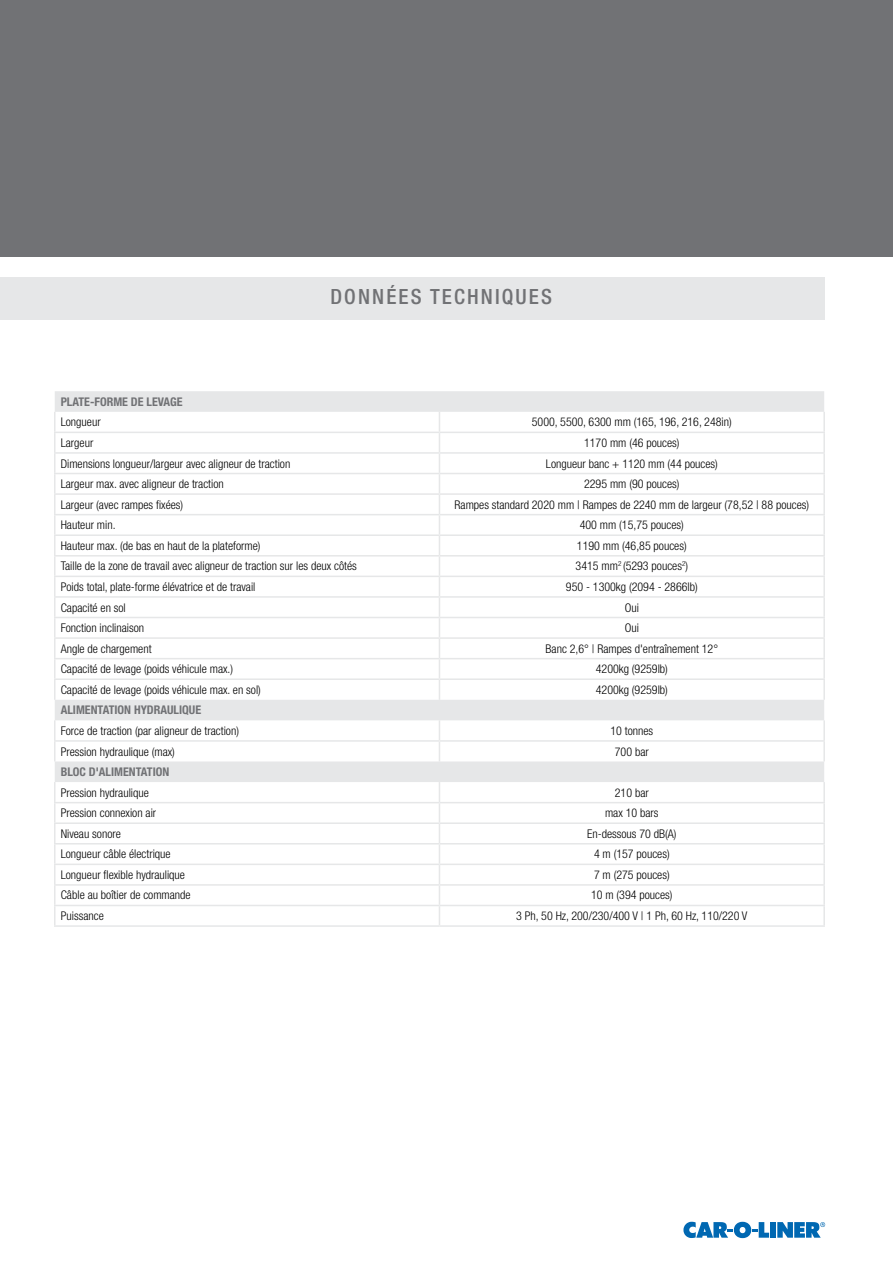
<style>
.page{position:relative;width:893px;height:1263px;background:#fff}
.page>*{position:absolute;margin:0;border:0;box-sizing:border-box;transform-origin:0 0}
.t1{font:500 condensed 21px "Helvetica Neue LT Pro";letter-spacing:.1em;color:#717275}
.t2{font:300 condensed 12px "Helvetica Neue LT Pro";color:#000}
.t3{font:700 condensed 12px "Helvetica Neue LT Pro";color:#717275}
</style>
<div class="page">
<svg style="left:683px;top:1222px;width:86px;height:16px"></svg>
<div style="left:770px;top:1222px;width:6px;height:16px;background:#0068b2"></div>
<svg style="left:777px;top:1222px;width:48px;height:16px"></svg>
<div style="left:0;top:0;width:893px;height:256px;background:#717275"></div>
<div style="left:0;top:277px;width:825px;height:43px;background:#e6e7e8"></div>
<svg style="left:55px;top:391px;width:769px;height:391px"></svg>
<hr style="left:54px;top:412px;width:2px;height:20px;background:#e6e7e8">
<hr style="left:823px;top:412px;width:2px;height:20px;background:#e6e7e8">
<hr style="left:54px;top:432px;width:385px;height:1px;background:#e6e7e8">
<hr style="left:439px;top:432px;width:386px;height:1px;background:#e6e7e8">
<hr style="left:54px;top:452px;width:385px;height:2px;background:#e6e7e8">
<hr style="left:439px;top:452px;width:386px;height:2px;background:#e6e7e8">
<hr style="left:54px;top:473px;width:385px;height:1px;background:#e6e7e8">
<hr style="left:439px;top:473px;width:386px;height:1px;background:#e6e7e8">
<hr style="left:54px;top:493px;width:385px;height:2px;background:#e6e7e8">
<hr style="left:439px;top:493px;width:386px;height:2px;background:#e6e7e8">
<hr style="left:54px;top:514px;width:385px;height:1px;background:#e6e7e8">
<hr style="left:439px;top:514px;width:386px;height:1px;background:#e6e7e8">
<hr style="left:54px;top:534px;width:385px;height:2px;background:#e6e7e8">
<svg style="left:54px;top:433px;width:2px;height:122px"></svg>
<hr style="left:439px;top:534px;width:386px;height:2px;background:#e6e7e8">
<svg style="left:823px;top:433px;width:2px;height:122px"></svg>
<hr style="left:54px;top:555px;width:385px;height:1px;background:#e6e7e8">
<hr style="left:54px;top:556px;width:2px;height:20px;background:#e6e7e8">
<hr style="left:439px;top:555px;width:386px;height:1px;background:#e6e7e8">
<hr style="left:823px;top:556px;width:2px;height:20px;background:#e6e7e8">
<hr style="left:54px;top:576px;width:385px;height:1px;background:#e6e7e8">
<hr style="left:439px;top:576px;width:386px;height:1px;background:#e6e7e8">
<hr style="left:54px;top:596px;width:385px;height:2px;background:#e6e7e8">
<hr style="left:439px;top:596px;width:386px;height:2px;background:#e6e7e8">
<hr style="left:54px;top:617px;width:385px;height:1px;background:#e6e7e8">
<hr style="left:439px;top:617px;width:386px;height:1px;background:#e6e7e8">
<hr style="left:54px;top:637px;width:385px;height:2px;background:#e6e7e8">
<hr style="left:439px;top:637px;width:386px;height:2px;background:#e6e7e8">
<hr style="left:54px;top:658px;width:385px;height:1px;background:#e6e7e8">
<svg style="left:54px;top:577px;width:2px;height:101px"></svg>
<hr style="left:439px;top:658px;width:386px;height:1px;background:#e6e7e8">
<svg style="left:823px;top:577px;width:2px;height:101px"></svg>
<hr style="left:54px;top:678px;width:385px;height:2px;background:#e6e7e8">
<hr style="left:54px;top:680px;width:2px;height:20px;background:#e6e7e8">
<hr style="left:439px;top:678px;width:386px;height:2px;background:#e6e7e8">
<svg style="left:439px;top:412px;width:1px;height:288px"></svg>
<hr style="left:823px;top:680px;width:2px;height:20px;background:#e6e7e8">
<hr style="left:54px;top:720px;width:2px;height:20px;background:#e6e7e8">
<hr style="left:823px;top:720px;width:2px;height:20px;background:#e6e7e8">
<hr style="left:54px;top:740px;width:385px;height:2px;background:#e6e7e8">
<svg style="left:54px;top:742px;width:2px;height:19px"></svg>
<hr style="left:439px;top:740px;width:386px;height:2px;background:#e6e7e8">
<svg style="left:439px;top:720px;width:1px;height:41px"></svg>
<svg style="left:823px;top:742px;width:2px;height:19px"></svg>
<hr style="left:54px;top:782px;width:2px;height:20px;background:#e6e7e8">
<hr style="left:823px;top:782px;width:2px;height:20px;background:#e6e7e8">
<hr style="left:54px;top:802px;width:385px;height:1px;background:#e6e7e8">
<hr style="left:439px;top:802px;width:386px;height:1px;background:#e6e7e8">
<hr style="left:54px;top:822px;width:385px;height:2px;background:#e6e7e8">
<hr style="left:439px;top:822px;width:386px;height:2px;background:#e6e7e8">
<hr style="left:54px;top:843px;width:385px;height:1px;background:#e6e7e8">
<hr style="left:439px;top:843px;width:386px;height:1px;background:#e6e7e8">
<hr style="left:54px;top:863px;width:385px;height:2px;background:#e6e7e8">
<hr style="left:439px;top:863px;width:386px;height:2px;background:#e6e7e8">
<hr style="left:54px;top:884px;width:385px;height:2px;background:#e6e7e8">
<hr style="left:439px;top:884px;width:386px;height:2px;background:#e6e7e8">
<hr style="left:54px;top:905px;width:385px;height:1px;background:#e6e7e8">
<svg style="left:54px;top:803px;width:2px;height:122px"></svg>
<hr style="left:439px;top:905px;width:386px;height:1px;background:#e6e7e8">
<svg style="left:439px;top:782px;width:1px;height:143px"></svg>
<svg style="left:823px;top:803px;width:2px;height:122px"></svg>
<hr style="left:54px;top:925px;width:385px;height:2px;background:#e6e7e8">
<hr style="left:439px;top:925px;width:386px;height:2px;background:#e6e7e8">
<p class="t1" style="left:330px;top:284px;width:223px">DONNÉES TECHNIQUES</p>
<p class="t3" style="left:61px;top:394px;width:123px">PLATE-FORME DE LEVAGE</p>
<p class="t2" style="left:61px;top:415px;width:41px">Longueur</p>
<p class="t2" style="left:532px;top:415px;width:201px">5000, 5500, 6300 mm (165, 196, 216, 248in)</p>
<p class="t2" style="left:61px;top:436px;width:34px">Largeur</p>
<p class="t2" style="left:584px;top:436px;width:97px">1170 mm (46 pouces)</p>
<p class="t2" style="left:61px;top:456px;width:231px">Dimensions longueur/largeur avec aligneur de traction</p>
<p class="t2" style="left:546px;top:456px;width:173px">Longueur banc + 1120 mm (44 pouces)</p>
<p class="t2" style="left:61px;top:477px;width:165px">Largeur max. avec aligneur de traction</p>
<p class="t2" style="left:584px;top:477px;width:97px">2295 mm (90 pouces)</p>
<p class="t2" style="left:61px;top:497px;width:124px">Largeur (avec rampes fixées)</p>
<p class="t2" style="left:455px;top:497px;width:356px">Rampes standard 2020 mm | Rampes de 2240 mm de largeur (78,52 | 88 pouces)</p>
<p class="t2" style="left:61px;top:518px;width:56px">Hauteur min.</p>
<p class="t2" style="left:580px;top:518px;width:106px">400 mm (15,75 pouces)</p>
<p class="t2" style="left:61px;top:539px;width:201px">Hauteur max. (de bas en haut de la plateforme)</p>
<p class="t2" style="left:577px;top:539px;width:111px">1190 mm (46,85 pouces)</p>
<p class="t2" style="left:61px;top:559px;width:298px">Taille de la zone de travail avec aligneur de traction sur les deux côtés</p>
<p class="t2" style="left:576px;top:559px;width:114px">3415 mm<sup>2</sup> (5293 pouces<sup>2</sup>)</p>
<p class="t2" style="left:61px;top:580px;width:196px">Poids total, plate-forme élévatrice et de travail</p>
<p class="t2" style="left:566px;top:580px;width:133px">950 - 1300kg (2094 - 2866lb)</p>
<p class="t2" style="left:61px;top:600px;width:67px">Capacité en sol</p>
<p class="t2" style="left:625px;top:600px;width:16px">Oui</p>
<p class="t2" style="left:61px;top:621px;width:85px">Fonction inclinaison</p>
<p class="t2" style="left:625px;top:621px;width:16px">Oui</p>
<p class="t2" style="left:61px;top:641px;width:92px">Angle de chargement</p>
<p class="t2" style="left:546px;top:641px;width:174px">Banc 2,6° | Rampes d'entraînement 12°</p>
<p class="t2" style="left:61px;top:662px;width:174px">Capacité de levage (poids véhicule max.)</p>
<p class="t2" style="left:596px;top:662px;width:74px">4200kg (9259lb)</p>
<p class="t2" style="left:61px;top:683px;width:202px">Capacité de levage (poids véhicule max. en sol)</p>
<p class="t2" style="left:596px;top:683px;width:74px">4200kg (9259lb)</p>
<p class="t3" style="left:61px;top:703px;width:142px">ALIMENTATION HYDRAULIQUE</p>
<p class="t2" style="left:61px;top:724px;width:180px">Force de traction (par aligneur de traction)</p>
<p class="t2" style="left:610px;top:724px;width:44px">10 tonnes</p>
<p class="t2" style="left:61px;top:744px;width:116px">Pression hydraulique (max)</p>
<p class="t2" style="left:615px;top:744px;width:35px">700 bar</p>
<p class="t3" style="left:61px;top:764px;width:110px">BLOC D'ALIMENTATION</p>
<p class="t2" style="left:61px;top:785px;width:90px">Pression hydraulique</p>
<p class="t2" style="left:615px;top:785px;width:35px">210 bar</p>
<p class="t2" style="left:61px;top:806px;width:97px">Pression connexion air</p>
<p class="t2" style="left:605px;top:806px;width:55px">max 10 bars</p>
<p class="t2" style="left:61px;top:827px;width:62px">Niveau sonore</p>
<p class="t2" style="left:587px;top:827px;width:91px">En-dessous 70 dB(A)</p>
<p class="t2" style="left:61px;top:847px;width:111px">Longueur câble électrique</p>
<p class="t2" style="left:594px;top:847px;width:77px">4 m (157 pouces)</p>
<p class="t2" style="left:61px;top:868px;width:126px">Longueur flexible hydraulique</p>
<p class="t2" style="left:594px;top:868px;width:77px">7 m (275 pouces)</p>
<p class="t2" style="left:61px;top:888px;width:131px">Câble au boîtier de commande</p>
<p class="t2" style="left:591px;top:888px;width:83px">10 m (394 pouces)</p>
<p class="t2" style="left:61px;top:909px;width:45px">Puissance</p>
<p class="t2" style="left:516px;top:909px;width:233px">3 Ph, 50 Hz, 200/230/400 V | 1 Ph, 60 Hz, 110/220 V</p>
</div>
